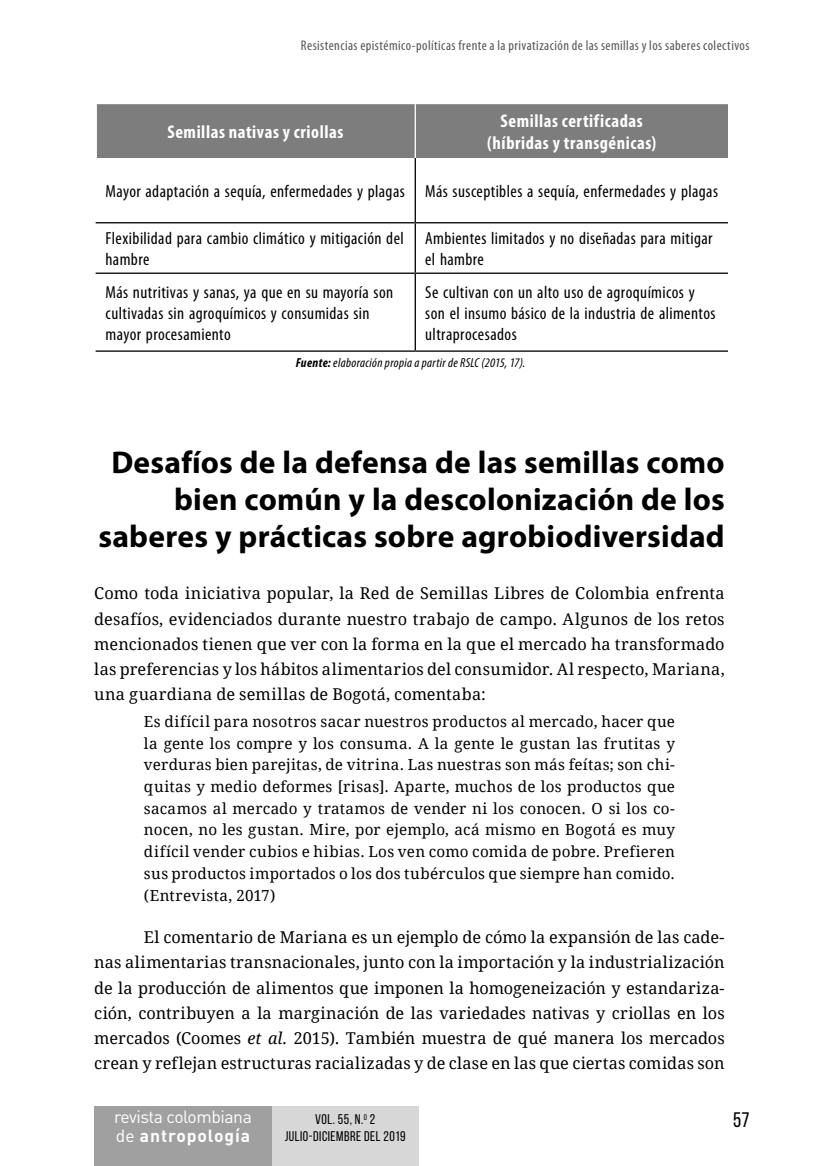
<style>
.page{position:relative;width:819px;height:1166px;background:#fff}
.page>*{position:absolute;margin:0;border:0;box-sizing:border-box;transform-origin:0 0}
.t1{font:700 31.5px/36.8px "Myriad Pro";letter-spacing:.005em;color:#000;text-align:right}
.t2{font:21px "Bebas Neue";color:#000}
.t3{font:700 condensed 18.38px/21.9px "Myriad Pro";letter-spacing:.03em;color:#fff;text-align:center}
.t4{font:condensed 17.5px/21px "Myriad Pro";letter-spacing:.025em;color:#000}
.t5{font:17.5px/19.2px "DIN Pro";letter-spacing:-.025em;color:#fff}
.t6{font:16.28px/25.2px "Droid Serif";letter-spacing:.015em;color:#000;text-align:justify}
.t7{font:15.22px/21.7px "Droid Serif";letter-spacing:.015em;color:#000;text-align:justify}
.t8{font:condensed 14px "Myriad Pro";letter-spacing:.03em;color:#555}
.t9{font:14px "Bebas Neue";letter-spacing:.04em;color:#000}
.t10{font:italic condensed 13.12px "Myriad Pro";letter-spacing:.025em;color:#000}
.s1{font-weight:700}
.s2{font-style:italic}
</style>
<div class="page">
<div style="left:272px;top:1106px;width:146px;height:60px;background:#d7d7d7"></div>
<div style="left:94px;top:1106px;width:178px;height:60px;background:#a0a0a0"></div>
<div style="left:97px;top:104px;width:631px;height:54px;background:#7d7d7d"></div>
<svg style="left:96px;top:223px;width:632px;height:50px"></svg>
<hr style="left:414px;top:158px;width:2px;height:64px;background:#000">
<hr style="left:414px;top:223px;width:2px;height:50px;background:#000">
<hr style="left:414px;top:274px;width:2px;height:76px;background:#000">
<hr style="left:96px;top:222px;width:319px;height:1px;background:#000">
<hr style="left:415px;top:222px;width:313px;height:1px;background:#000">
<hr style="left:96px;top:273px;width:319px;height:1px;background:#000">
<hr style="left:415px;top:273px;width:313px;height:1px;background:#000">
<hr style="left:96px;top:350px;width:319px;height:2px;background:#000">
<hr style="left:415px;top:350px;width:313px;height:2px;background:#000">
<hr style="left:414px;top:104px;width:2px;height:54px;background:#fff">
<p class="t8" style="left:301px;top:37px;width:450px">Resistencias epistémico-políticas frente a la privatización de las semillas y los saberes colectivos</p>
<p class="t3" style="left:167px;top:121px;width:177px">Semillas nativas y criollas</p>
<p class="t3" style="left:487px;top:110px;width:170px">Semillas certificadas (híbridas y transgénicas)</p>
<p class="t4" style="left:105px;top:180px;width:614px">Mayor adaptación a sequía, enfermedades y plagas Más susceptibles a sequía, enfermedades y plagas</p>
<p class="t4" style="left:105px;top:228px;width:300px">Flexibilidad para cambio climático y mitigación del hambre</p>
<p class="t4" style="left:425px;top:228px;width:289px">Ambientes limitados y no diseñadas para mitigar el hambre</p>
<p class="t4" style="left:105px;top:281px;width:289px">Más nutritivas y sanas, ya que en su mayoría son cultivadas sin agroquímicos y consumidas sin mayor procesamiento</p>
<p class="t4" style="left:425px;top:281px;width:292px">Se cultivan con un alto uso de agroquímicos y son el insumo básico de la industria de alimentos ultraprocesados</p>
<p class="t10" style="left:296px;top:355px;width:231px"><span class="s1">Fuente:</span> elaboración propia a partir de RSLC (2015, 17).</p>
<h1 class="t1" style="left:98px;top:443px;width:627px">Desafíos de la defensa de las semillas como bien común y la descolonización de los saberes y prácticas sobre agrobiodiversidad</h1>
<p class="t6" style="left:94px;top:581px;width:632px">Como toda iniciativa popular, la Red de Semillas Libres de Colombia enfrenta desafíos, evidenciados durante nuestro trabajo de campo. Algunos de los retos mencionados tienen que ver con la forma en la que el mercado ha transformado las preferencias y los hábitos alimentarios del consumidor. Al respecto, Mariana, una guardiana de semillas de Bogotá, comentaba:</p>
<p class="t7" style="left:144px;top:711px;width:532px">Es difícil para nosotros sacar nuestros productos al mercado, hacer que la gente los compre y los consuma. A la gente le gustan las frutitas y verduras bien parejitas, de vitrina. Las nuestras son más feítas; son chi&shy;quitas y medio deformes [risas]. Aparte, muchos de los productos que sacamos al mercado y tratamos de vender ni los conocen. O si los co&shy;nocen, no les gustan. Mire, por ejemplo, acá mismo en Bogotá es muy difícil vender cubios e hibias. Los ven como comida de pobre. Prefieren sus productos importados o los dos tubérculos que siempre han comido. (Entrevista, 2017)</p>
<p class="t6" style="left:94px;top:925px;width:632px;text-indent:50px">El comentario de Mariana es un ejemplo de cómo la expansión de las cade&shy;nas alimentarias transnacionales, junto con la importación y la industrialización de la producción de alimentos que imponen la homogeneización y estandariza&shy;ción, contribuyen a la marginación de las variedades nativas y criollas en los mercados (Coomes <span class="s2">et al.</span> 2015). También muestra de qué manera los mercados crean y reflejan estructuras racializadas y de clase en las que ciertas comidas son</p>
<p class="t5" style="left:114px;top:1106px;width:139px">revista colombiana de <span class="s1">antropología</span></p>
<p class="t9" style="left:315px;top:1112px;width:61px">Vol. 55, N.<sup>0</sup> 2</p>
<p class="t9" style="left:284px;top:1129px;width:122px">JULIO-DICIEMBRE DEl 2019</p>
<p class="t2" style="left:733px;top:1108px;width:18px">57</p>
</div>
